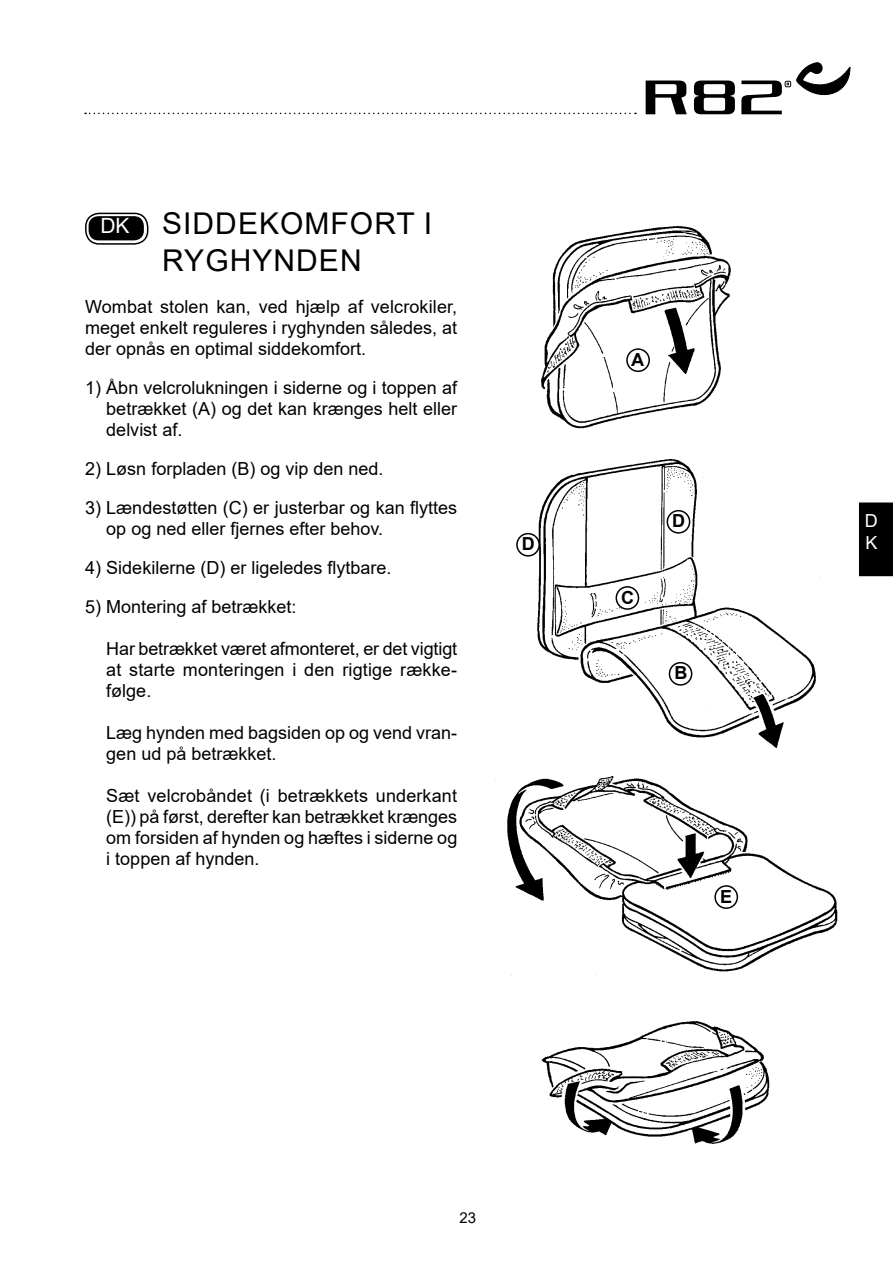
<style>
.page{position:relative;width:893px;height:1263px;background:#fff}
.page>*{position:absolute;margin:0;border:0;box-sizing:border-box;transform-origin:0 0}
.t1{font:30px/36px "Arial";letter-spacing:.035em;color:#000}
.t2{font:21px "Arial";color:#fff}
.t3{font:18px/21px "Arial";color:#000;text-align:justify}
.t4{font:700 18px "Arial";color:#000}
.t5{font:18px/21.6px "Arial";color:#fff}
.t6{font:15px "Arial";color:#000}
</style>
<div class="page">
<svg style="left:85px;top:113px;width:551px;height:1px"></svg>
<svg style="left:646px;top:81px;width:41px;height:33px"></svg>
<svg style="left:694px;top:81px;width:41px;height:33px"></svg>
<svg style="left:741px;top:62px;width:109px;height:52px"></svg>
<div style="left:859px;top:502px;width:34px;height:74px;background:#000"></div>
<div style="left:89px;top:217px;width:54px;height:23px;background:#000;border-radius:9px"></div>
<div style="left:89px;top:216px;width:55px;height:24px;border:2px solid #000;border-radius:9px"></div>
<div style="left:85px;top:213px;width:63px;height:32px;border:2px solid #000;border-radius:14px"></div>
<img style="left:541px;top:225px;width:190px;height:204px">
<svg style="left:627px;top:349px;width:22px;height:22px"></svg>
<div style="left:626px;top:348px;width:24px;height:24px;border:2px solid #000;border-radius:50%"></div>
<img style="left:531px;top:459px;width:290px;height:289px">
<div style="left:517px;top:534px;width:22px;height:22px;background:#fff;border-radius:50%"></div>
<div style="left:516px;top:533px;width:24px;height:24px;border:2px solid #000;border-radius:50%"></div>
<div style="left:667px;top:511px;width:23px;height:22px;background:#fff;border-radius:50%"></div>
<div style="left:667px;top:510px;width:23px;height:24px;border:2px solid #000;border-radius:50%"></div>
<div style="left:616px;top:587px;width:22px;height:22px;background:#fff;border-radius:50%"></div>
<div style="left:616px;top:586px;width:23px;height:24px;border:2px solid #000;border-radius:50%"></div>
<div style="left:669px;top:663px;width:23px;height:22px;background:#fff;border-radius:50%"></div>
<div style="left:669px;top:662px;width:23px;height:24px;border:2px solid #000;border-radius:50%"></div>
<img style="left:495px;top:775px;width:343px;height:201px">
<div style="left:715px;top:886px;width:22px;height:22px;background:#fff;border-radius:50%"></div>
<div style="left:714px;top:885px;width:24px;height:24px;border:2px solid #000;border-radius:50%"></div>
<img style="left:541px;top:1021px;width:229px;height:123px">
<svg style="left:631px;top:353px;width:13px;height:13px"></svg>
<h1 class="t1" style="left:162px;top:206px;width:271px">SIDDEKOMFORT I<br>RYGHYNDEN</h1>
<p class="t3" style="left:85px;top:296px;width:374px">Wombat stolen kan, ved hjælp af velcrokiler, meget enkelt reguleres i ryghynden således, at der opnås en optimal siddekomfort.</p>
<p class="t3" style="left:106px;top:377px;width:352px;text-indent:-21px">1) Åbn velcrolukningen i siderne og i toppen af betrækket (A) og det kan krænges helt eller delvist af.</p>
<p class="t3" style="left:85px;top:458px;width:300px">2) Løsn forpladen (B) og vip den ned.</p>
<p class="t3" style="left:106px;top:497px;width:352px;text-indent:-21px">3) Lændestøtten (C) er justerbar og kan flyttes op og ned eller fjernes efter behov.</p>
<p class="t3" style="left:85px;top:557px;width:308px">4) Sidekilerne (D) er ligeledes flytbare.</p>
<p class="t3" style="left:85px;top:596px;width:213px">5) Montering af betrækket:</p>
<p class="t3" style="left:106px;top:638px;width:352px">Har betrækket været afmonteret, er det vigtigt at starte monteringen i den rigtige række&shy;følge.</p>
<p class="t3" style="left:106px;top:722px;width:352px">Læg hynden med bagsiden op og vend vran&shy;gen ud på betrækket.</p>
<p class="t3" style="left:106px;top:785px;width:352px">Sæt velcrobåndet (i betrækkets underkant (E)) på først, derefter kan betrækket krænges om forsiden af hynden og hæftes i siderne og i toppen af hynden.</p>
<p class="t2" style="left:100px;top:212px;width:31px">DK</p>
<p class="t4" style="left:522px;top:531px;width:14px">D</p>
<p class="t4" style="left:621px;top:584px;width:14px">C</p>
<p class="t4" style="left:672px;top:508px;width:14px">D</p>
<p class="t4" style="left:674px;top:660px;width:14px">B</p>
<p class="t4" style="left:720px;top:883px;width:14px">E</p>
<p class="t6" style="left:459px;top:1207px;width:18px">23</p>
<p class="t5" style="left:865px;top:510px;width:14px">D<br>K</p>
</div>
